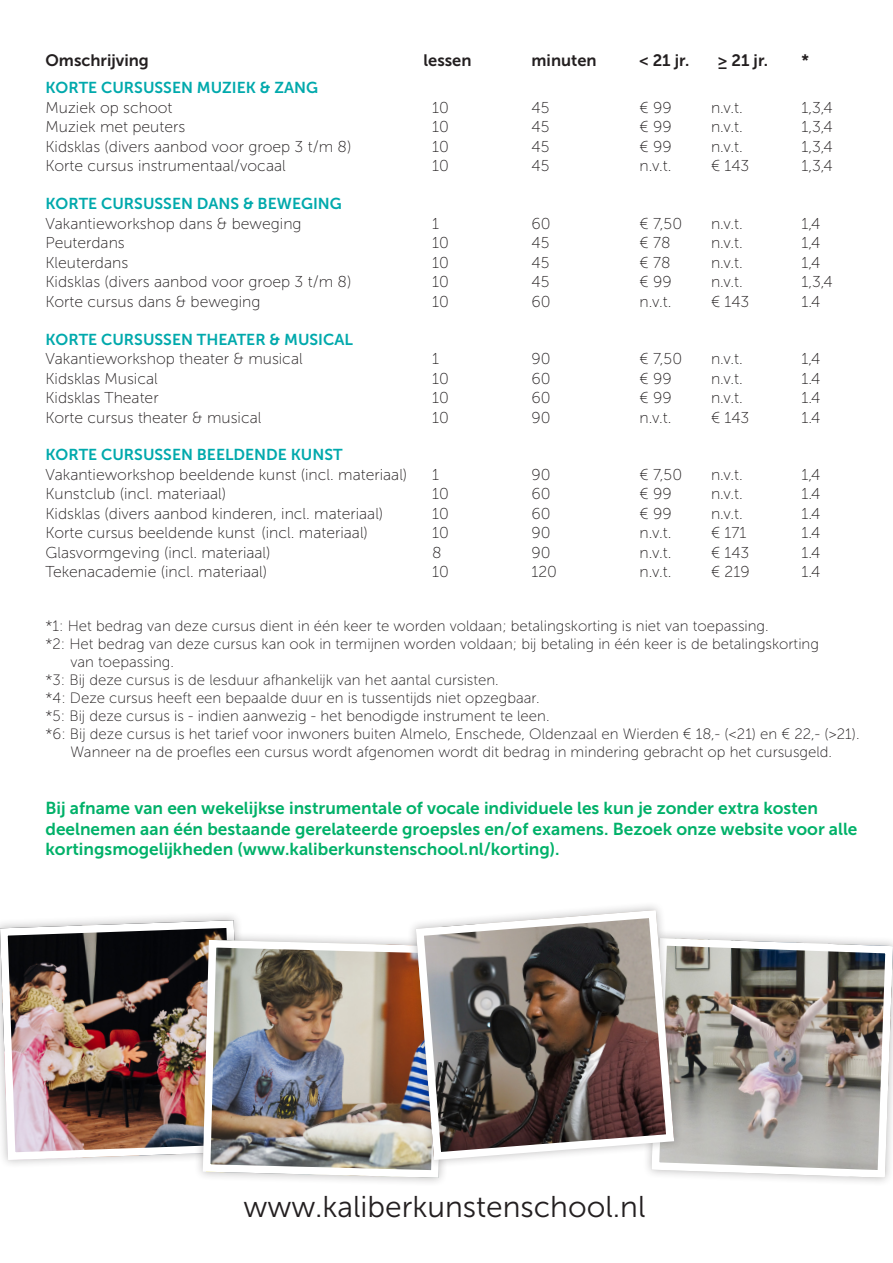
<style>
.page{position:relative;width:893px;height:1263px;background:#fff}
.page>*{position:absolute;margin:0;border:0;box-sizing:border-box;transform-origin:0 0}
.t1{font:30px "Museo Sans 300";color:#231f20}
.t2{font:17.25px/20.7px "Museo Sans 700";color:#00b169}
.t3{font:16.5px "Museo Sans 700";color:#231f20}
.t4{font:15.75px "Museo Sans 100";color:#231f20}
.t5{font:15.75px "Museo Sans 700";color:#00a9ac}
.t6{font:15px "Museo Sans 100";color:#231f20}
</style>
<div class="page">
<div style="left:642px;top:929px;width:251px;height:257px;background:#231f20;opacity:.3"></div>
<img style="left:651px;top:938px;width:242px;height:240px">
<div style="left:652px;top:938px;width:241px;height:240px;border:8px solid #fff;border-radius:8px"></div>
<div style="left:0;top:911px;width:251px;height:258px;background:#231f20;opacity:.3"></div>
<img style="left:0;top:920px;width:242px;height:240px">
<div style="left:0;top:920px;width:242px;height:240px;border:8px solid #fff;border-radius:8px"></div>
<div style="left:194px;top:931px;width:260px;height:256px;background:#231f20;opacity:.3"></div>
<img style="left:206px;top:940px;width:238px;height:238px">
<div style="left:203px;top:940px;width:241px;height:238px;border:8px solid #fff;border-radius:6px"></div>
<div style="left:407px;top:901px;width:276px;height:268px;background:#231f20;opacity:.3"></div>
<img style="left:416px;top:910px;width:258px;height:247px">
<div style="left:416px;top:910px;width:258px;height:250px;border:8px solid #fff;border-radius:18px"></div>
<p class="t3" style="left:45px;top:51px;width:105px">Omschrijving</p>
<p class="t3" style="left:423px;top:51px;width:49px">lessen</p>
<p class="t3" style="left:531px;top:51px;width:67px">minuten</p>
<p class="t3" style="left:639px;top:51px;width:51px">&lt; 21 jr.</p>
<p class="t3" style="left:717px;top:51px;width:52px">≥ 21 jr.</p>
<p class="t3" style="left:801px;top:51px;width:9px">*</p>
<p class="t5" style="left:45px;top:79px;width:274px">KORTE CURSUSSEN MUZIEK &amp; ZANG</p>
<p class="t4" style="left:45px;top:99px;width:128px">Muziek op schoot</p>
<p class="t4" style="left:432px;top:99px;width:18px">10</p>
<p class="t4" style="left:531px;top:99px;width:19px">45</p>
<p class="t4" style="left:639px;top:99px;width:34px">€ 99</p>
<p class="t4" style="left:711px;top:99px;width:33px">n.v.t.</p>
<p class="t4" style="left:801px;top:99px;width:33px">1,3,4</p>
<p class="t4" style="left:45px;top:119px;width:141px">Muziek met peuters</p>
<p class="t4" style="left:432px;top:119px;width:18px">10</p>
<p class="t4" style="left:531px;top:119px;width:19px">45</p>
<p class="t4" style="left:639px;top:119px;width:34px">€ 99</p>
<p class="t4" style="left:711px;top:119px;width:33px">n.v.t.</p>
<p class="t4" style="left:801px;top:119px;width:33px">1,3,4</p>
<p class="t4" style="left:45px;top:138px;width:307px">Kidsklas (divers aanbod voor groep 3 t/m 8)</p>
<p class="t4" style="left:432px;top:138px;width:18px">10</p>
<p class="t4" style="left:531px;top:138px;width:19px">45</p>
<p class="t4" style="left:639px;top:138px;width:34px">€ 99</p>
<p class="t4" style="left:711px;top:138px;width:33px">n.v.t.</p>
<p class="t4" style="left:801px;top:138px;width:33px">1,3,4</p>
<p class="t4" style="left:45px;top:158px;width:242px">Korte cursus instrumentaal/vocaal</p>
<p class="t4" style="left:432px;top:158px;width:18px">10</p>
<p class="t4" style="left:531px;top:158px;width:19px">45</p>
<p class="t4" style="left:639px;top:158px;width:33px">n.v.t.</p>
<p class="t4" style="left:711px;top:158px;width:40px">€ 143</p>
<p class="t4" style="left:801px;top:158px;width:33px">1,3,4</p>
<p class="t5" style="left:45px;top:195px;width:298px">KORTE CURSUSSEN DANS &amp; BEWEGING</p>
<p class="t4" style="left:45px;top:215px;width:258px">Vakantieworkshop dans &amp; beweging</p>
<p class="t4" style="left:432px;top:215px;width:8px">1</p>
<p class="t4" style="left:531px;top:215px;width:21px">60</p>
<p class="t4" style="left:639px;top:215px;width:44px">€ 7,50</p>
<p class="t4" style="left:711px;top:215px;width:33px">n.v.t.</p>
<p class="t4" style="left:801px;top:215px;width:20px">1,4</p>
<p class="t4" style="left:45px;top:234px;width:81px">Peuterdans</p>
<p class="t4" style="left:432px;top:234px;width:18px">10</p>
<p class="t4" style="left:531px;top:234px;width:19px">45</p>
<p class="t4" style="left:639px;top:234px;width:33px">€ 78</p>
<p class="t4" style="left:711px;top:234px;width:33px">n.v.t.</p>
<p class="t4" style="left:801px;top:234px;width:20px">1,4</p>
<p class="t4" style="left:45px;top:254px;width:84px">Kleuterdans</p>
<p class="t4" style="left:432px;top:254px;width:18px">10</p>
<p class="t4" style="left:531px;top:254px;width:19px">45</p>
<p class="t4" style="left:639px;top:254px;width:33px">€ 78</p>
<p class="t4" style="left:711px;top:254px;width:33px">n.v.t.</p>
<p class="t4" style="left:801px;top:254px;width:20px">1,4</p>
<p class="t4" style="left:45px;top:273px;width:307px">Kidsklas (divers aanbod voor groep 3 t/m 8)</p>
<p class="t4" style="left:432px;top:273px;width:18px">10</p>
<p class="t4" style="left:531px;top:273px;width:19px">45</p>
<p class="t4" style="left:639px;top:273px;width:34px">€ 99</p>
<p class="t4" style="left:711px;top:273px;width:33px">n.v.t.</p>
<p class="t4" style="left:801px;top:273px;width:33px">1,3,4</p>
<p class="t4" style="left:45px;top:293px;width:216px">Korte cursus dans &amp; beweging</p>
<p class="t4" style="left:432px;top:293px;width:18px">10</p>
<p class="t4" style="left:531px;top:293px;width:21px">60</p>
<p class="t4" style="left:639px;top:293px;width:33px">n.v.t.</p>
<p class="t4" style="left:711px;top:293px;width:40px">€ 143</p>
<p class="t4" style="left:801px;top:293px;width:20px">1.4</p>
<p class="t5" style="left:45px;top:330px;width:309px">KORTE CURSUSSEN THEATER &amp; MUSICAL</p>
<p class="t4" style="left:45px;top:350px;width:259px">Vakantieworkshop theater &amp; musical</p>
<p class="t4" style="left:432px;top:350px;width:8px">1</p>
<p class="t4" style="left:531px;top:350px;width:21px">90</p>
<p class="t4" style="left:639px;top:350px;width:44px">€ 7,50</p>
<p class="t4" style="left:711px;top:350px;width:33px">n.v.t.</p>
<p class="t4" style="left:801px;top:350px;width:20px">1,4</p>
<p class="t4" style="left:45px;top:370px;width:114px">Kidsklas Musical</p>
<p class="t4" style="left:432px;top:370px;width:18px">10</p>
<p class="t4" style="left:531px;top:370px;width:21px">60</p>
<p class="t4" style="left:639px;top:370px;width:34px">€ 99</p>
<p class="t4" style="left:711px;top:370px;width:33px">n.v.t.</p>
<p class="t4" style="left:801px;top:370px;width:20px">1.4</p>
<p class="t4" style="left:45px;top:389px;width:115px">Kidsklas Theater</p>
<p class="t4" style="left:432px;top:389px;width:18px">10</p>
<p class="t4" style="left:531px;top:389px;width:21px">60</p>
<p class="t4" style="left:639px;top:389px;width:34px">€ 99</p>
<p class="t4" style="left:711px;top:389px;width:33px">n.v.t.</p>
<p class="t4" style="left:801px;top:389px;width:20px">1.4</p>
<p class="t4" style="left:45px;top:409px;width:217px">Korte cursus theater &amp; musical</p>
<p class="t4" style="left:432px;top:409px;width:18px">10</p>
<p class="t4" style="left:531px;top:409px;width:21px">90</p>
<p class="t4" style="left:639px;top:409px;width:33px">n.v.t.</p>
<p class="t4" style="left:711px;top:409px;width:40px">€ 143</p>
<p class="t4" style="left:801px;top:409px;width:20px">1.4</p>
<p class="t5" style="left:45px;top:446px;width:299px">KORTE CURSUSSEN BEELDENDE KUNST</p>
<p class="t4" style="left:45px;top:466px;width:363px">Vakantieworkshop beeldende kunst (incl. materiaal)</p>
<p class="t4" style="left:432px;top:466px;width:8px">1</p>
<p class="t4" style="left:531px;top:466px;width:21px">90</p>
<p class="t4" style="left:639px;top:466px;width:44px">€ 7,50</p>
<p class="t4" style="left:711px;top:466px;width:33px">n.v.t.</p>
<p class="t4" style="left:801px;top:466px;width:20px">1,4</p>
<p class="t4" style="left:45px;top:486px;width:182px">Kunstclub (incl. materiaal)</p>
<p class="t4" style="left:432px;top:486px;width:18px">10</p>
<p class="t4" style="left:531px;top:486px;width:21px">60</p>
<p class="t4" style="left:639px;top:486px;width:34px">€ 99</p>
<p class="t4" style="left:711px;top:486px;width:33px">n.v.t.</p>
<p class="t4" style="left:801px;top:486px;width:20px">1.4</p>
<p class="t4" style="left:45px;top:505px;width:339px">Kidsklas (divers aanbod kinderen, incl. materiaal)</p>
<p class="t4" style="left:432px;top:505px;width:18px">10</p>
<p class="t4" style="left:531px;top:505px;width:21px">60</p>
<p class="t4" style="left:639px;top:505px;width:34px">€ 99</p>
<p class="t4" style="left:711px;top:505px;width:33px">n.v.t.</p>
<p class="t4" style="left:801px;top:505px;width:20px">1.4</p>
<p class="t4" style="left:45px;top:525px;width:324px">Korte cursus beeldende kunst (incl. materiaal)</p>
<p class="t4" style="left:432px;top:525px;width:18px">10</p>
<p class="t4" style="left:531px;top:525px;width:21px">90</p>
<p class="t4" style="left:639px;top:525px;width:33px">n.v.t.</p>
<p class="t4" style="left:711px;top:525px;width:37px">€ 171</p>
<p class="t4" style="left:801px;top:525px;width:20px">1.4</p>
<p class="t4" style="left:45px;top:544px;width:227px">Glasvormgeving (incl. materiaal)</p>
<p class="t4" style="left:432px;top:544px;width:11px">8</p>
<p class="t4" style="left:531px;top:544px;width:21px">90</p>
<p class="t4" style="left:639px;top:544px;width:33px">n.v.t.</p>
<p class="t4" style="left:711px;top:544px;width:40px">€ 143</p>
<p class="t4" style="left:801px;top:544px;width:20px">1.4</p>
<p class="t4" style="left:45px;top:564px;width:223px">Tekenacademie (incl. materiaal)</p>
<p class="t4" style="left:432px;top:564px;width:18px">10</p>
<p class="t4" style="left:531px;top:564px;width:27px">120</p>
<p class="t4" style="left:639px;top:564px;width:33px">n.v.t.</p>
<p class="t4" style="left:711px;top:564px;width:40px">€ 219</p>
<p class="t4" style="left:801px;top:564px;width:20px">1.4</p>
<p class="t6" style="left:45px;top:618px;width:725px">*1: Het bedrag van deze cursus dient in één keer te worden voldaan; betalingskorting is niet van toepassing.</p>
<p class="t6" style="left:45px;top:636px;width:775px">*2: Het bedrag van deze cursus kan ook in termijnen worden voldaan; bij betaling in één keer is de betalingskorting</p>
<p class="t6" style="left:70px;top:654px;width:105px">van toepassing.</p>
<p class="t6" style="left:45px;top:672px;width:455px">*3: Bij deze cursus is de lesduur afhankelijk van het aantal cursisten.</p>
<p class="t6" style="left:45px;top:690px;width:496px">*4: Deze cursus heeft een bepaalde duur en is tussentijds niet opzegbaar.</p>
<p class="t6" style="left:45px;top:708px;width:506px">*5: Bij deze cursus is - indien aanwezig - het benodigde instrument te leen.</p>
<p class="t6" style="left:45px;top:726px;width:816px">*6: Bij deze cursus is het tarief voor inwoners buiten Almelo, Enschede, Oldenzaal en Wierden € 18,- (&lt;21) en € 22,- (&gt;21).</p>
<p class="t6" style="left:70px;top:744px;width:763px">Wanneer na de proefles een cursus wordt afgenomen wordt dit bedrag in mindering gebracht op het cursusgeld.</p>
<p class="t2" style="left:45px;top:798px;width:774px">Bij afname van een wekelijkse instrumentale of vocale individuele les kun je zonder extra kosten</p>
<p class="t2" style="left:45px;top:818px;width:813px">deelnemen aan één bestaande gerelateerde groepsles en/of examens. Bezoek onze website voor alle kortingsmogelijkheden (www.kaliberkunstenschool.nl/korting).</p>
<p class="t1" style="left:243px;top:1191px;width:403px">www.kaliberkunstenschool.nl</p>
</div>
